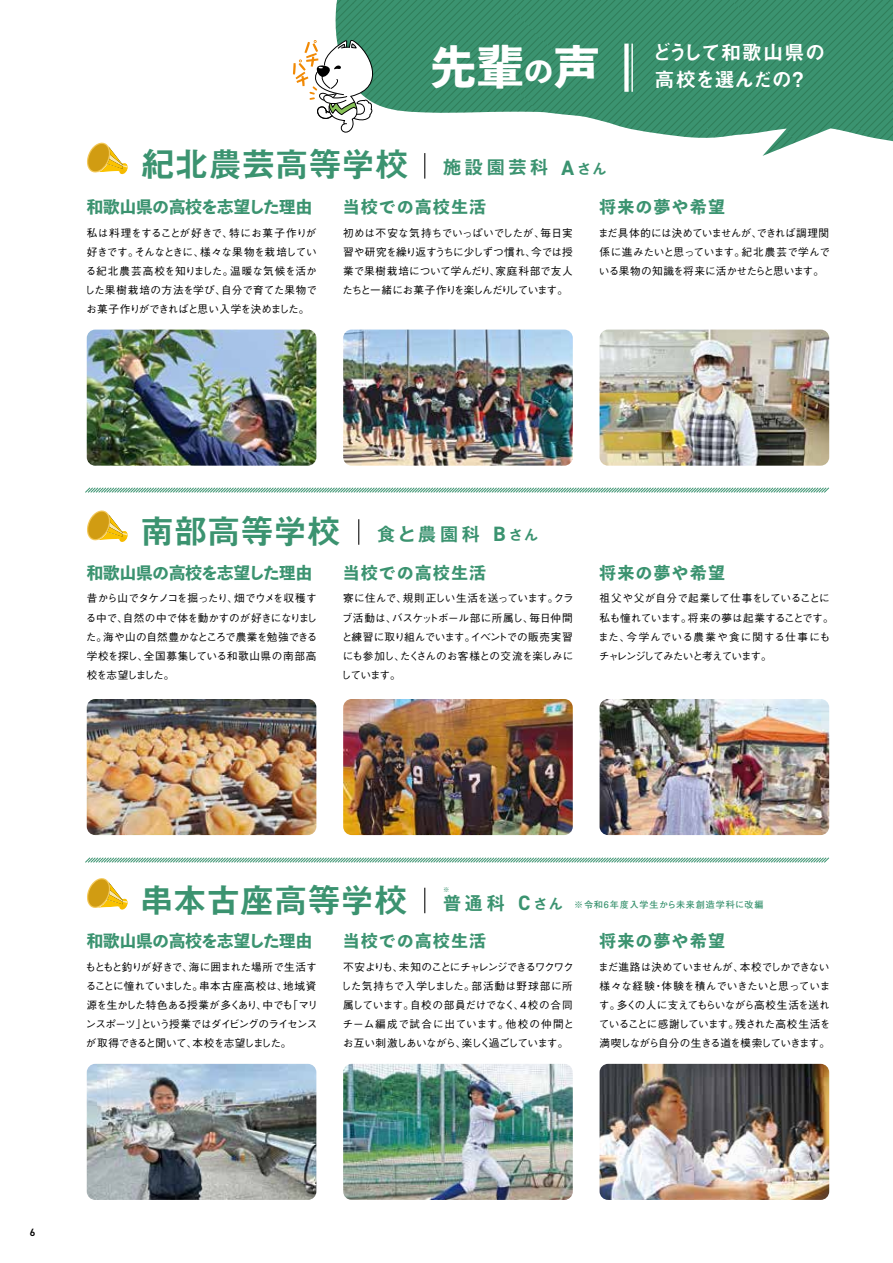
<style>
.page{position:relative;width:893px;height:1263px;background:#fff}
.page>*{position:absolute;margin:0;border:0;box-sizing:border-box;transform-origin:0 0}
.t1{font:45.75px "Toppan Bunkyu Midashi Go Std N EB";color:#fff}
.t2{font:34.05px "Midashi Go Pro MB31";letter-spacing:-.02em;color:#3b9370}
.t3{font:20.25px/27.6px "Midashi Go Pro MB31";letter-spacing:-.03em;color:#fff}
.t4{font:700 18px "Gothic MB101 Pr 5 De";letter-spacing:.2em;color:#3b9370}
.t5{font:16.5px "Toppan Bunkyu Midashi Go Std N EB";letter-spacing:.1em;color:#3b9370}
.t6{font:16.5px "Toppan Bunkyu Midashi Go Std N EB";color:#3b9370}
.t7{font:500 10.65px/19.2px "Gothic BBB Pro";letter-spacing:-.045em;color:#000;text-align:justify}
.t8{font:600 10.65px "DIN2014";color:#000}
.t9{font:700 9px "Futo Go B101 Pro";letter-spacing:.1em;color:#3b9370}
.t10{font:700 6.45px "Futo Go B101 Pro";color:#3b9370}
.s1{font-size:29.7px}
.s2{font-family:"DIN2014";font-size:20.85px}
.s3{font-size:13.5px}
.s4{font-family:"Gothic MB101 Pr 5 De";font-size:18px}
.s5{font-family:"Gothic MB101 Pr 5 De";font-size:13.5px}
</style>
<div class="page">
<svg style="left:336px;top:0;width:557px;height:156px;fill:#3b9370"></svg>
<img style="left:87px;top:330px;width:229px;height:136px">
<img style="left:87px;top:699px;width:229px;height:136px">
<img style="left:87px;top:1064px;width:229px;height:136px">
<img style="left:343px;top:330px;width:230px;height:136px">
<img style="left:343px;top:699px;width:230px;height:136px">
<img style="left:343px;top:1064px;width:230px;height:136px">
<img style="left:600px;top:330px;width:229px;height:136px">
<img style="left:600px;top:699px;width:229px;height:136px">
<img style="left:600px;top:1064px;width:229px;height:136px">
<svg style="left:85px;top:487px;width:744px;height:6px;background:#aed2c4"></svg>
<svg style="left:85px;top:857px;width:744px;height:6px;background:#aed2c4"></svg>
<hr style="left:631px;top:44px;width:2px;height:48px;background:#fff">
<div style="left:624px;top:44px;width:5px;height:48px;background:#fff"></div>
<svg style="left:358px;top:519px;width:1px;height:26px"></svg>
<svg style="left:424px;top:888px;width:1px;height:25px"></svg>
<svg style="left:424px;top:153px;width:1px;height:26px"></svg>
<svg style="left:87px;top:510px;width:41px;height:32px"></svg>
<svg style="left:87px;top:878px;width:41px;height:32px"></svg>
<svg style="left:87px;top:142px;width:41px;height:33px"></svg>
<svg style="left:293px;top:39px;width:95px;height:98px"></svg>
<h1 class="t1" style="left:430px;top:31px;width:171px">先輩<span class="s1">の</span>声</h1>
<h2 class="t2" style="left:141px;top:137px;width:270px">紀北農芸高等学校</h2>
<h3 class="t4" style="left:443px;top:153px;width:165px">施設園芸科 <span class="s2">A</span><span class="s3">さん</span></h3>
<h3 class="t3" style="left:652px;top:36px;width:175px">どうして和歌山県の高校を選んだの？</h3>
<h3 class="t6" style="left:87px;top:194px;width:227px">和歌山県の高校を志望した理由</h3>
<p class="t7" style="left:85px;top:222px;width:234px">私は料理をすることが好きで、特にお菓子作りが好きです。そんなときに、様々な果物を栽培している紀北農芸高校を知りました。温暖な気候を活かした果樹栽培の方法を学び、自分で育てた果物でお菓子作りができればと思い入学を決めました。</p>
<h3 class="t5" style="left:343px;top:194px;width:144px">当校での高校生活</h3>
<p class="t7" style="left:342px;top:222px;width:232px">初めは不安な気持ちでいっぱいでしたが、毎日実習や研究を繰り返すうちに少しずつ慣れ、今では授業で果樹栽培について学んだり、家庭科部で友人たちと一緒にお菓子作りを楽しんだりしています。</p>
<h3 class="t5" style="left:600px;top:194px;width:127px">将来の夢や希望</h3>
<p class="t7" style="left:598px;top:222px;width:233px">まだ具体的には決めていませんが、できれば調理関係に進みたいと思っています。紀北農芸で学んでいる果物の知識を将来に活かせたらと思います。</p>
<h2 class="t2" style="left:140px;top:504px;width:202px">南部高等学校</h2>
<h3 class="t4" style="left:377px;top:519px;width:162px">食と農園科 <span class="s2">B</span><span class="s3">さん</span></h3>
<h3 class="t6" style="left:87px;top:560px;width:227px">和歌山県の高校を志望した理由</h3>
<p class="t7" style="left:86px;top:587px;width:233px">昔から山でタケノコを掘ったり、畑でウメを収穫する中で、自然の中で体を動かすのが好きになりました。海や山の自然豊かなところで農業を勉強できる学校を探し、全国募集している和歌山県の南部高校を志望しました。</p>
<h3 class="t5" style="left:343px;top:560px;width:144px">当校での高校生活</h3>
<p class="t7" style="left:341px;top:587px;width:234px">寮に住んで、規則正しい生活を送っています。クラブ活動は、バスケットボール部に所属し、毎日仲間と練習に取り組んでいます。イベントでの販売実習にも参加し、たくさんのお客様との交流を楽しみにしています。</p>
<h3 class="t5" style="left:600px;top:560px;width:127px">将来の夢や希望</h3>
<p class="t7" style="left:598px;top:587px;width:237px;text-align:left">祖父や父が自分で起業して仕事をしていることに私も憧れています。将来の夢は起業することです。また、今学んでいる農業や食に関する仕事にもチャレンジしてみたいと考えています。</p>
<h2 class="t2" style="left:140px;top:872px;width:270px">串本古座高等学校</h2>
<p class="t10" style="left:443px;top:885px;width:8px">※</p>
<p class="t9" style="left:443px;top:897px;width:322px"><span class="s4">普通科</span> <span class="s2">C</span> <span class="s5">さん</span> ※令和6年度入学生から未来創造学科に改編</p>
<h3 class="t6" style="left:87px;top:928px;width:227px">和歌山県の高校を志望した理由</h3>
<p class="t7" style="left:85px;top:956px;width:234px;text-align:left">もともと釣りが好きで、海に囲まれた場所で生活することに憧れていました。串本古座高校は、地域資源を生かした特色ある授業が多くあり、中でも「マリンスポーツ」という授業ではダイビングのライセンスが取得できると聞いて、本校を志望しました。</p>
<h3 class="t5" style="left:343px;top:928px;width:144px">当校での高校生活</h3>
<p class="t7" style="left:341px;top:956px;width:235px;text-align:left">不安よりも、未知のことにチャレンジできるワクワクした気持ちで入学しました。部活動は野球部に所属しています。自校の部員だけでなく、４校の合同チーム編成で試合に出ています。他校の仲間とお互い刺激しあいながら、楽しく過ごしています。</p>
<h3 class="t5" style="left:600px;top:928px;width:127px">将来の夢や希望</h3>
<p class="t7" style="left:598px;top:956px;width:234px">まだ進路は決めていませんが、本校でしかできない様々な経験・体験を積んでいきたいと思っています。多くの人に支えてもらいながら高校生活を送れていることに感謝しています。残された高校生活を満喫しながら自分の生きる道を模索していきます。</p>
<p class="t8" style="left:30px;top:1225px;width:7px">6</p>
</div>
